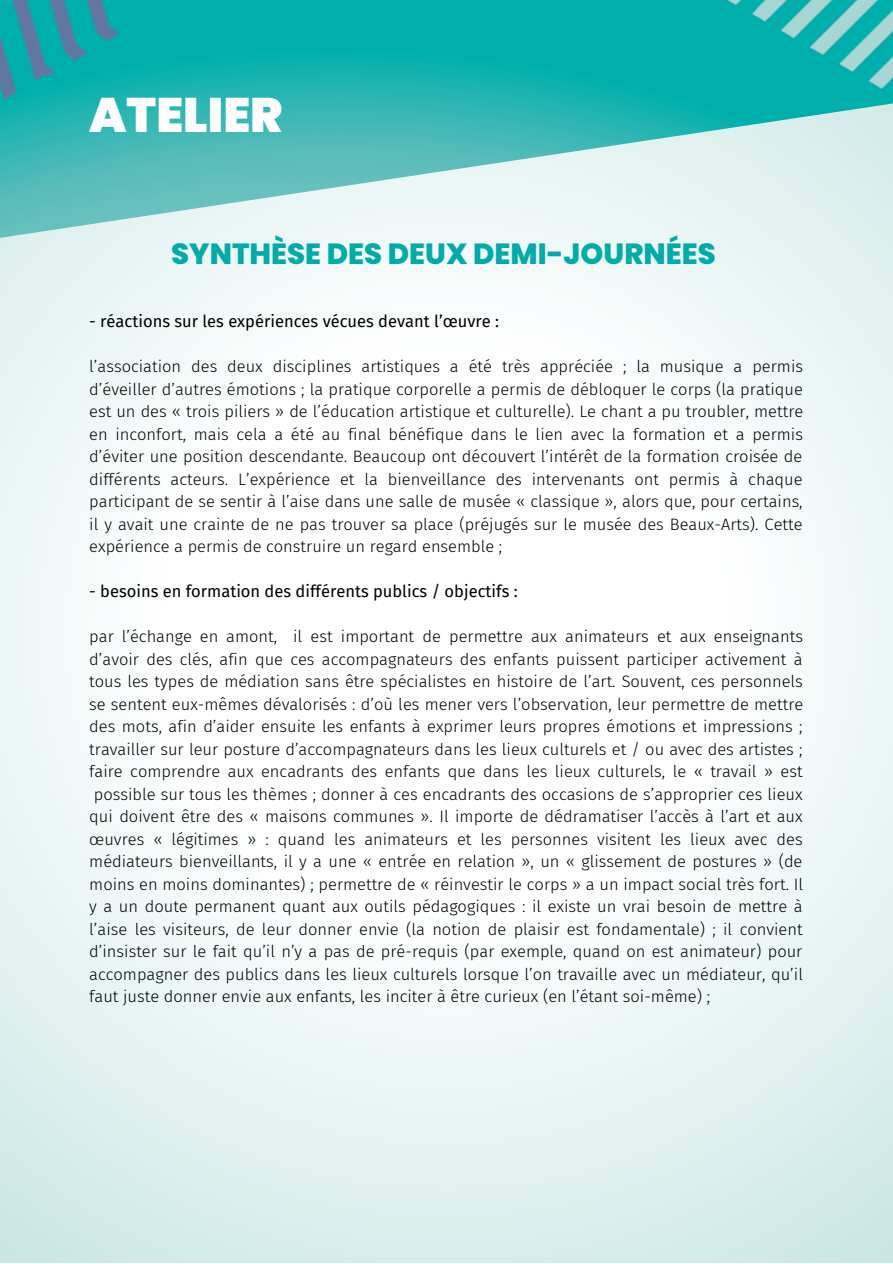
<style>
.page{position:relative;width:893px;height:1264px;background:#fff}
.page>*{position:absolute;margin:0;border:0;box-sizing:border-box;transform-origin:0 0}
.t1{font:900 48.3px "Poppins";color:#fff}
.t2{font:800 29.1px "Poppins";color:#00aba8}
.t3{font:300 16.5px/22.5px "Fira Sans";color:#000;text-align:justify}
.t4{font:16.5px "Fira Sans";color:#000}
</style>
<div class="page">
<img style="left:0;top:0;width:892px;height:330px">
<p class="t1" style="left:89px;top:82px;width:195px">ATELIER</p>
<p class="t2" style="left:171px;top:234px;width:546px">SYNTHÈSE DES DEUX DEMI-JOURNÉES</p>
<p class="t4" style="left:89px;top:312px;width:411px">- réactions sur les expériences vécues devant l’œuvre :</p>
<p class="t3" style="left:89px;top:355px;width:715px">l’association des deux disciplines artistiques a été très appréciée ; la musique a permis d’éveiller d’autres émotions ; la pratique corporelle a permis de débloquer le corps (la pratique est un des « trois piliers » de l’éducation artistique et culturelle). Le chant a pu troubler, mettre en inconfort, mais cela a été au final bénéfique dans le lien avec la formation et a permis d’éviter une position descendante. Beaucoup ont découvert l’intérêt de la formation croisée de différents acteurs. L’expérience et la bienveillance des intervenants ont permis à chaque participant de se sentir à l’aise dans une salle de musée « classique », alors que, pour certains, il y avait une crainte de ne pas trouver sa place (préjugés sur le musée des Beaux-Arts). Cette expérience a permis de construire un regard ensemble ;</p>
<p class="t4" style="left:89px;top:582px;width:430px">- besoins en formation des différents publics / objectifs :</p>
<p class="t3" style="left:89px;top:625px;width:715px">par l’échange en amont, il est important de permettre aux animateurs et aux enseignants d’avoir des clés, afin que ces accompagnateurs des enfants puissent participer activement à tous les types de médiation sans être spécialistes en histoire de l’art. Souvent, ces personnels se sentent eux-mêmes dévalorisés : d’où les mener vers l’observation, leur permettre de mettre des mots, afin d’aider ensuite les enfants à exprimer leurs propres émotions et impressions ; travailler sur leur posture d’accompagnateurs dans les lieux culturels et / ou avec des artistes ; faire comprendre aux encadrants des enfants que dans les lieux culturels, le « travail » est possible sur tous les thèmes ; donner à ces encadrants des occasions de s’approprier ces lieux qui doivent être des « maisons communes ». Il importe de dédramatiser l’accès à l’art et aux œuvres « légitimes » : quand les animateurs et les personnes visitent les lieux avec des médiateurs bienveillants, il y a une « entrée en relation », un « glissement de postures » (de moins en moins dominantes) ; permettre de « réinvestir le corps » a un impact social très fort. Il y a un doute permanent quant aux outils pédagogiques : il existe un vrai besoin de mettre à l’aise les visiteurs, de leur donner envie (la notion de plaisir est fondamentale) ; il convient d’insister sur le fait qu’il n’y a pas de pré-requis (par exemple, quand on est animateur) pour accompagner des publics dans les lieux culturels lorsque l’on travaille avec un médiateur, qu’il faut juste donner envie aux enfants, les inciter à être curieux (en l’étant soi-même) ;</p>
</div>
